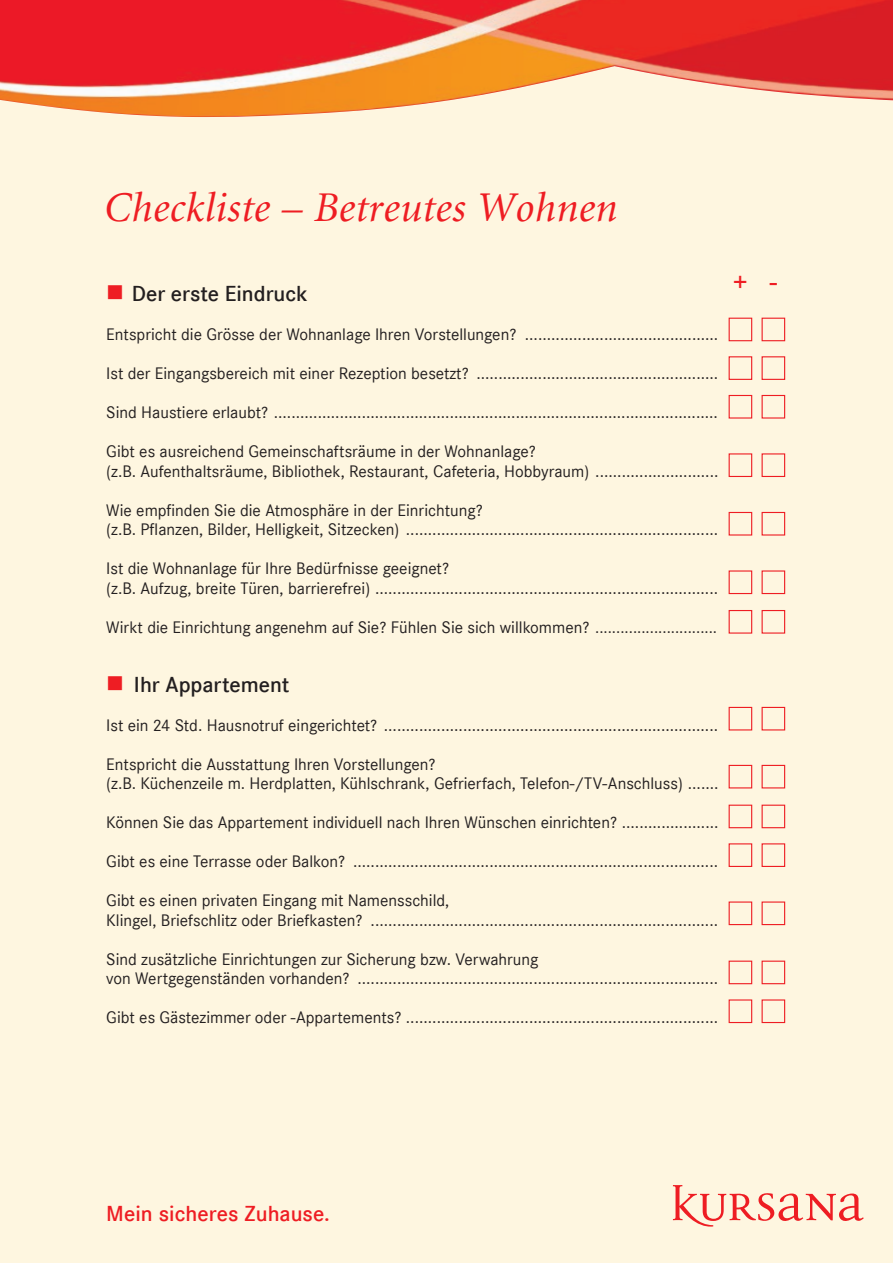
<style>
.page{position:relative;width:893px;height:1263px;background:#fef6e0}
.page>*{position:absolute;margin:0;border:0;box-sizing:border-box;transform-origin:0 0}
.t1{font:italic 42px "Minion";letter-spacing:.01em;color:#ee1d23}
.t2{font:600 27px "Corporate S";color:#ee1d23}
.t3{font:600 22.5px "Corporate S";color:#231f20}
.t4{font:600 22.5px "Corporate S";color:#ee1d23}
.t5{font:17.25px/19.5px "Corporate S";color:#231f20}
.s1{color:#ee1d23}
.s2{font-size:16.5px}
</style>
<div class="page">
<img style="left:0;top:0;width:893px;height:117px">
<svg style="left:673px;top:1185px;width:191px;height:41px"></svg>
<div style="left:729px;top:318px;width:23px;height:23px;border:1px solid #ee1d23"></div>
<div style="left:762px;top:318px;width:23px;height:23px;border:1px solid #ee1d23"></div>
<div style="left:729px;top:356px;width:23px;height:24px;border:1px solid #ee1d23"></div>
<div style="left:762px;top:356px;width:23px;height:24px;border:1px solid #ee1d23"></div>
<div style="left:729px;top:395px;width:23px;height:24px;border:1px solid #ee1d23"></div>
<div style="left:762px;top:395px;width:23px;height:24px;border:1px solid #ee1d23"></div>
<div style="left:729px;top:453px;width:23px;height:24px;border:1px solid #ee1d23"></div>
<div style="left:762px;top:453px;width:23px;height:24px;border:1px solid #ee1d23"></div>
<div style="left:729px;top:512px;width:23px;height:23px;border:1px solid #ee1d23"></div>
<div style="left:762px;top:512px;width:23px;height:23px;border:1px solid #ee1d23"></div>
<div style="left:729px;top:570px;width:23px;height:24px;border:1px solid #ee1d23"></div>
<div style="left:762px;top:570px;width:23px;height:24px;border:1px solid #ee1d23"></div>
<div style="left:729px;top:610px;width:23px;height:24px;border:1px solid #ee1d23"></div>
<div style="left:762px;top:610px;width:23px;height:24px;border:1px solid #ee1d23"></div>
<div style="left:729px;top:707px;width:23px;height:23px;border:1px solid #ee1d23"></div>
<div style="left:762px;top:707px;width:23px;height:23px;border:1px solid #ee1d23"></div>
<div style="left:729px;top:765px;width:23px;height:23px;border:1px solid #ee1d23"></div>
<div style="left:762px;top:765px;width:23px;height:23px;border:1px solid #ee1d23"></div>
<div style="left:729px;top:805px;width:23px;height:23px;border:1px solid #ee1d23"></div>
<div style="left:762px;top:805px;width:23px;height:23px;border:1px solid #ee1d23"></div>
<div style="left:729px;top:843px;width:23px;height:24px;border:1px solid #ee1d23"></div>
<div style="left:762px;top:843px;width:23px;height:24px;border:1px solid #ee1d23"></div>
<div style="left:729px;top:960px;width:23px;height:24px;border:1px solid #ee1d23"></div>
<div style="left:762px;top:960px;width:23px;height:24px;border:1px solid #ee1d23"></div>
<div style="left:729px;top:999px;width:23px;height:24px;border:1px solid #ee1d23"></div>
<div style="left:762px;top:999px;width:23px;height:24px;border:1px solid #ee1d23"></div>
<div style="left:729px;top:901px;width:23px;height:24px;border:1px solid #ee1d23"></div>
<div style="left:762px;top:901px;width:23px;height:24px;border:1px solid #ee1d23"></div>
<h1 class="t1" style="left:104px;top:187px;width:515px">Checkliste – Betreutes Wohnen</h1>
<h3 class="t3" style="left:106px;top:281px;width:203px"><span class="s1">■</span> Der erste Eindruck</h3>
<p class="t5" style="left:106px;top:325px;width:614px">Entspricht die Grösse der Wohnanlage Ihren Vorstellungen? ............................................</p>
<p class="t5" style="left:106px;top:364px;width:613px">Ist der Eingangsbereich mit einer Rezeption besetzt? .......................................................</p>
<p class="t5" style="left:106px;top:403px;width:613px">Sind Haustiere erlaubt? .....................................................................................................</p>
<p class="t5" style="left:106px;top:442px;width:614px">Gibt es ausreichend Gemeinschaftsräume in der Wohnanlage?<br>(z.B. Aufenthaltsräume, Bibliothek, Restaurant, Cafeteria, Hobbyraum) ............................</p>
<p class="t5" style="left:106px;top:500px;width:613px">Wie empfinden Sie die Atmosphäre in der Einrichtung?<br>(z.B. Pflanzen, Bilder, Helligkeit, Sitzecken) .......................................................................</p>
<p class="t5" style="left:106px;top:559px;width:613px">Ist die Wohnanlage für Ihre Bedürfnisse geeignet?<br>(z.B. Aufzug, breite Türen, barrierefrei) ..............................................................................</p>
<p class="t5" style="left:106px;top:617px;width:612px">Wirkt die Einrichtung angenehm auf Sie? Fühlen Sie sich willkommen? <span class="s2">.............................</span></p>
<h3 class="t3" style="left:106px;top:671px;width:185px"><span class="s1">■</span> Ihr Appartement</h3>
<p class="t5" style="left:106px;top:716px;width:613px">Ist ein 24 Std. Hausnotruf eingerichtet? ............................................................................</p>
<p class="t5" style="left:106px;top:754px;width:614px">Entspricht die Ausstattung Ihren Vorstellungen?<br>(z.B. Küchenzeile m. Herdplatten, Kühlschrank, Gefrierfach, Telefon-/TV-Anschluss) .......</p>
<p class="t5" style="left:106px;top:813px;width:614px">Können Sie das Appartement individuell nach Ihren Wünschen einrichten? ......................</p>
<p class="t5" style="left:106px;top:852px;width:613px">Gibt es eine Terrasse oder Balkon? ...................................................................................</p>
<p class="t5" style="left:106px;top:891px;width:613px">Gibt es einen privaten Eingang mit Namensschild,<br>Klingel, Briefschlitz oder Briefkasten? ...............................................................................</p>
<p class="t5" style="left:106px;top:949px;width:613px">Sind zusätzliche Einrichtungen zur Sicherung bzw. Verwahrung<br>von Wertgegenständen vorhanden? ..................................................................................</p>
<p class="t5" style="left:106px;top:1008px;width:613px">Gibt es Gästezimmer oder -Appartements? .......................................................................</p>
<h2 class="t2" style="left:733px;top:266px;width:46px">+ -</h2>
<h3 class="t4" style="left:106px;top:1200px;width:225px">Mein sicheres Zuhause.</h3>
</div>
